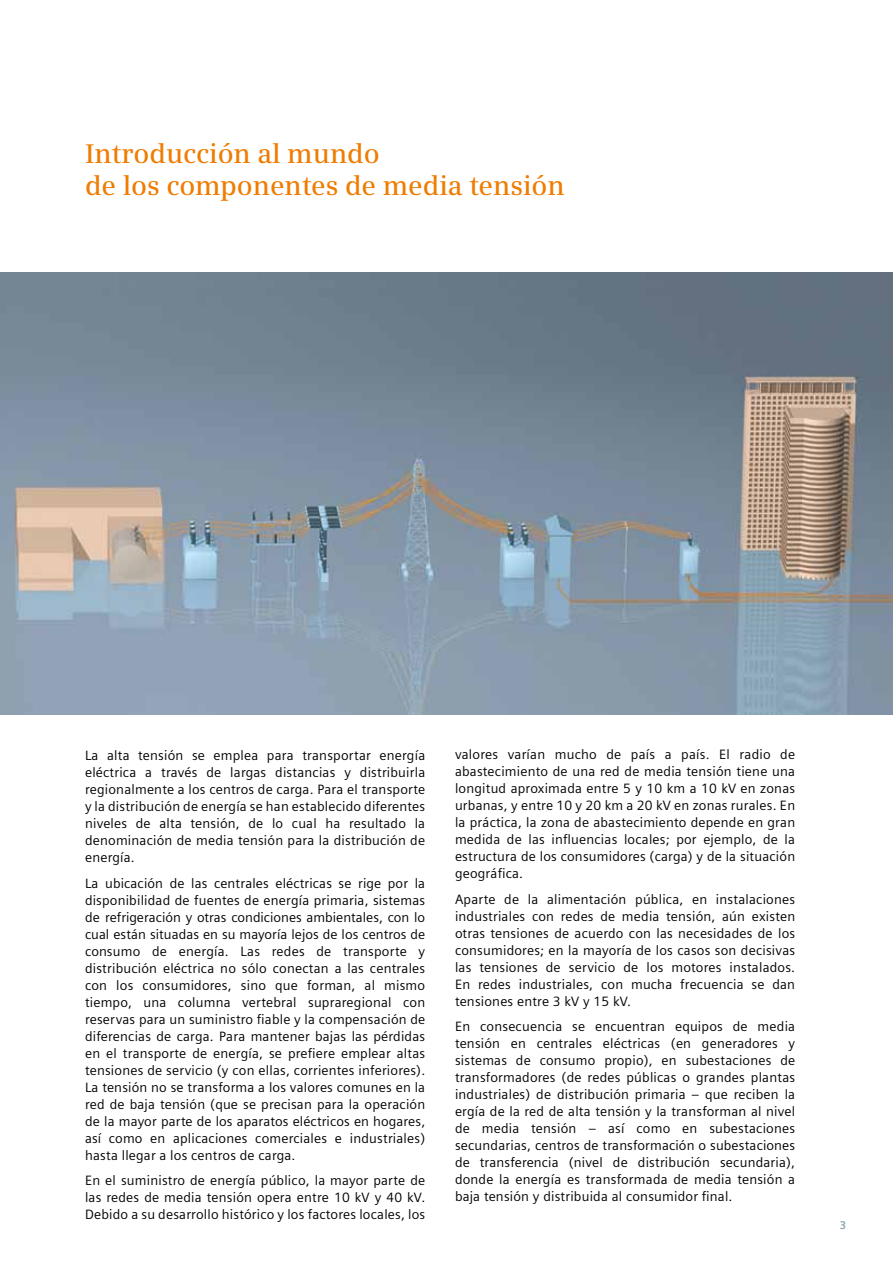
<style>
.page{position:relative;width:893px;height:1263px;background:#fff}
.page>*{position:absolute;margin:0;border:0;box-sizing:border-box;transform-origin:0 0}
.t1{font:600 27px/32px "Siemens Serif";letter-spacing:-.005em;color:#ef7c00}
.t2{font:13.5px/17px "Siemens Sans";letter-spacing:.015em;color:#000;text-align:justify}
.t3{font:700 11.25px "Siemens Sans";color:#8ba4af}
</style>
<div class="page">
<img style="left:0;top:272px;width:893px;height:442px">
<h1 class="t1" style="left:85px;top:138px;width:481px">Introducción al mundo<br>de los componentes de media tensión</h1>
<p class="t2" style="left:85px;top:747px;width:342px">La alta tensión se emplea para transportar energía eléctrica a través de largas distancias y distribuirla regionalmente a los centros de carga. Para el transporte y la distribución de energía se han establecido diferentes niveles de alta tensión, de lo cual ha resultado la denominación de media tensión para la distribución de energía.</p>
<p class="t2" style="left:85px;top:874px;width:342px">La ubicación de las centrales eléctricas se rige por la disponibilidad de fuentes de energía primaria, sistemas de refrigeración y otras condiciones ambientales, con lo cual están situadas en su mayoría lejos de los centros de consumo de energía. Las redes de transporte y distribución eléctrica no sólo conectan a las centrales con los consumidores, sino que forman, al mismo tiempo, una columna vertebral supraregional con reservas para un suministro fiable y la compensación de diferencias de carga. Para mantener bajas las pérdidas en el transporte de energía, se prefiere emplear altas tensiones de servicio (y con ellas, corrientes inferiores).<br>La tensión no se transforma a los valores comunes en la red de baja tensión (que se precisan para la operación de la mayor parte de los aparatos eléctricos en hogares, así como en aplicaciones comerciales e industriales) hasta llegar a los centros de carga.</p>
<p class="t2" style="left:85px;top:1172px;width:342px">En el suministro de energía público, la mayor parte de las redes de media tensión opera entre 10 kV y 40 kV.<br>Debido a su desarrollo histórico y los factores locales, los</p>
<p class="t2" style="left:455px;top:746px;width:342px">valores varían mucho de país a país. El radio de abastecimiento de una red de media tensión tiene una longitud aproximada entre 5 y 10 km a 10 kV en zonas urbanas, y entre 10 y 20 km a 20 kV en zonas rurales. En la práctica, la zona de abastecimiento depende en gran medida de las influencias locales; por ejemplo, de la estructura de los consumidores (carga) y de la situación geográfica.</p>
<p class="t2" style="left:455px;top:890px;width:342px">Aparte de la alimentación pública, en instalaciones industriales con redes de media tensión, aún existen otras tensiones de acuerdo con las necesidades de los consumidores; en la mayoría de los casos son decisivas las tensiones de servicio de los motores instalados.<br>En redes industriales, con mucha frecuencia se dan tensiones entre 3 kV y 15 kV.</p>
<p class="t2" style="left:455px;top:1018px;width:342px">En consecuencia se encuentran equipos de media tensión en centrales eléctricas (en generadores y sistemas de consumo propio), en subestaciones de transformadores (de redes públicas o grandes plantas industriales) de distribución primaria – que reciben la ergía de la red de alta tensión y la transforman al nivel de media tensión – así como en subestaciones secundarias, centros de transformación o subestaciones de transferencia (nivel de distribución secundaria), donde la energía es transformada de media tensión a baja tensión y distribuida al consumidor final.</p>
<p class="t3" style="left:840px;top:1219px;width:8px">3</p>
</div>
